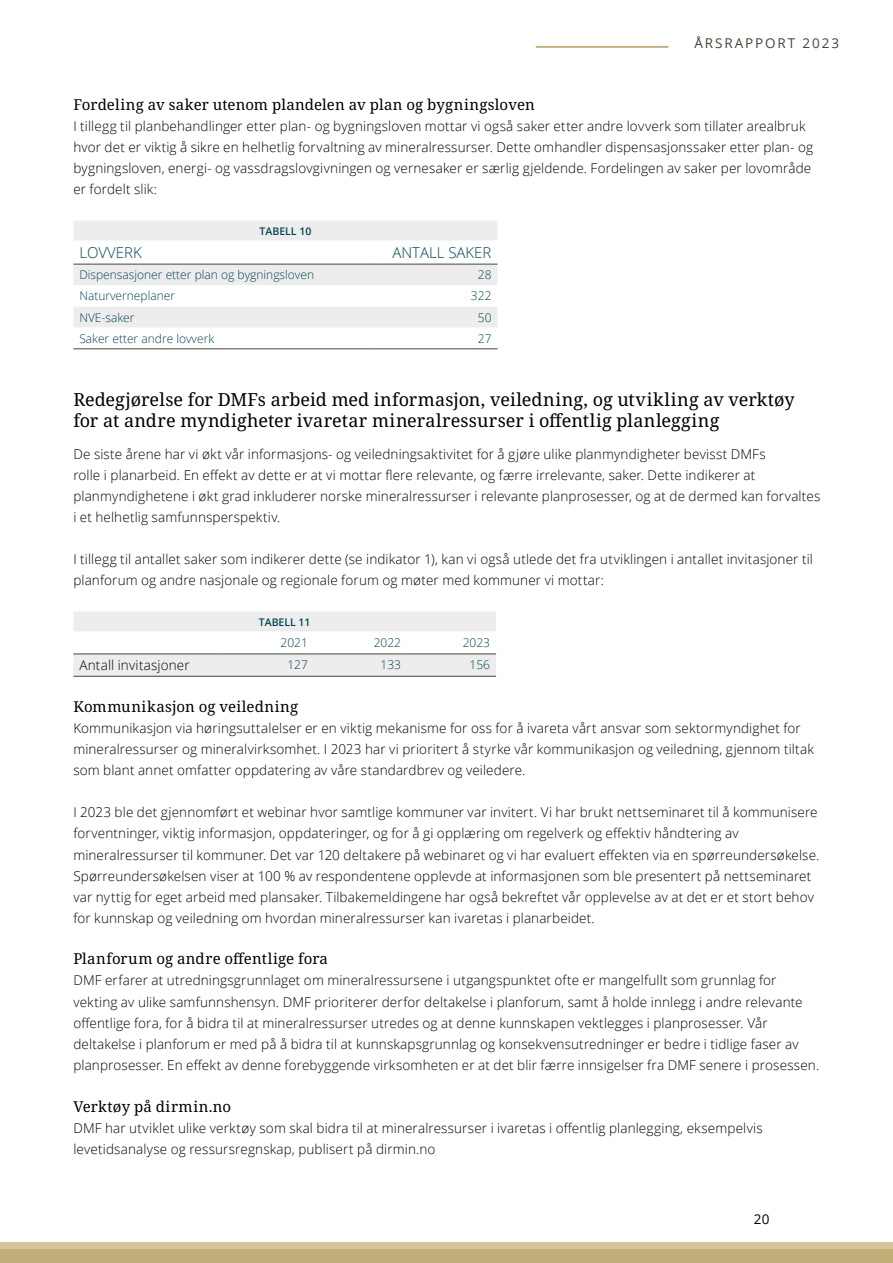
<style>
.page{position:relative;width:893px;height:1263px;background:#fff}
.page>*{position:absolute;margin:0;border:0;box-sizing:border-box;transform-origin:0 0}
.t1{font:18px/21px "Noto Serif";letter-spacing:.005em;color:#000}
.t2{font:15px "Noto Serif";letter-spacing:.01em;color:#000}
.t3{font:300 15px "Open Sans";color:#004651}
.t4{font:300 13.5px/21px "Open Sans";letter-spacing:.01em;color:#000}
.t5{font:13.5px "Open Sans";letter-spacing:.14em;color:#43473a}
.t6{font:13.5px "Open Sans";color:#000}
.t7{font:300 12px "Open Sans";color:#004651}
.t8{font:600 10.5px "Open Sans";color:#004651}
</style>
<div class="page">
<hr style="left:536px;top:46px;width:132px;height:2px;background:#c1ad76">
<div style="left:0;top:1242px;width:893px;height:8px;background:#d4c59f"></div>
<div style="left:0;top:1250px;width:893px;height:13px;background:#c1ad76"></div>
<div style="left:73px;top:221px;width:424px;height:19px;background:#ededed"></div>
<svg style="left:73px;top:263px;width:424px;height:86px"></svg>
<hr style="left:73px;top:349px;width:301px;height:1px;background:#43473a">
<hr style="left:374px;top:349px;width:123px;height:1px;background:#43473a">
<hr style="left:73px;top:264px;width:301px;height:1px;background:#43473a">
<hr style="left:374px;top:264px;width:123px;height:1px;background:#43473a">
<svg style="left:73px;top:612px;width:423px;height:64px"></svg>
<hr style="left:73px;top:676px;width:147px;height:1px;background:#43473a">
<hr style="left:220px;top:676px;width:94px;height:1px;background:#43473a">
<hr style="left:314px;top:676px;width:93px;height:1px;background:#43473a">
<hr style="left:407px;top:676px;width:89px;height:1px;background:#43473a">
<hr style="left:73px;top:654px;width:147px;height:1px;background:#43473a">
<hr style="left:220px;top:654px;width:94px;height:1px;background:#43473a">
<hr style="left:314px;top:654px;width:93px;height:1px;background:#43473a">
<hr style="left:407px;top:654px;width:89px;height:1px;background:#43473a">
<p class="t5" style="left:694px;top:33px;width:146px">ÅRSRAPPORT 2023</p>
<p class="t2" style="left:73px;top:94px;width:463px">Fordeling av saker utenom plandelen av plan og bygningsloven</p>
<p class="t4" style="left:73px;top:115px;width:741px">I tillegg til planbehandlinger etter plan- og bygningsloven mottar vi også saker etter andre lovverk som tillater arealbruk hvor det er viktig å sikre en helhetlig forvaltning av mineralressurser. Dette omhandler dispensasjonssaker etter plan- og bygningsloven, energi- og vassdragslovgivningen og vernesaker er særlig gjeldende. Fordelingen av saker per lovområde er fordelt slik:</p>
<p class="t8" style="left:260px;top:224px;width:53px">TABELL 10</p>
<p class="t3" style="left:79px;top:242px;width:64px">LOVVERK</p>
<p class="t3" style="left:392px;top:242px;width:101px">ANTALL SAKER</p>
<p class="t7" style="left:79px;top:267px;width:236px">Dispensasjoner etter plan og bygningsloven</p>
<p class="t7" style="left:478px;top:267px;width:15px">28</p>
<p class="t7" style="left:79px;top:288px;width:97px">Naturverneplaner</p>
<p class="t7" style="left:471px;top:288px;width:22px">322</p>
<p class="t7" style="left:79px;top:309px;width:57px">NVE-saker</p>
<p class="t7" style="left:478px;top:309px;width:15px">50</p>
<p class="t7" style="left:79px;top:330px;width:136px">Saker etter andre lovverk</p>
<p class="t7" style="left:478px;top:330px;width:15px">27</p>
<h1 class="t1" style="left:73px;top:390px;width:723px">Redegjørelse for DMFs arbeid med informasjon, veiledning, og utvikling av verktøy for at andre myndigheter ivaretar mineralressurser i offentlig planlegging</h1>
<p class="t4" style="left:73px;top:443px;width:748px">De siste årene har vi økt vår informasjons- og veiledningsaktivitet for å gjøre ulike planmyndigheter bevisst DMFs<br>rolle i planarbeid. En effekt av dette er at vi mottar flere relevante, og færre irrelevante, saker. Dette indikerer at planmyndighetene i økt grad inkluderer norske mineralressurser i relevante planprosesser, og at de dermed kan forvaltes i et helhetlig samfunnsperspektiv.</p>
<p class="t4" style="left:73px;top:548px;width:741px">I tillegg til antallet saker som indikerer dette (se indikator 1), kan vi også utlede det fra utviklingen i antallet invitasjoner til planforum og andre nasjonale og regionale forum og møter med kommuner vi mottar:</p>
<p class="t8" style="left:259px;top:615px;width:53px">TABELL 11</p>
<p class="t7" style="left:280px;top:634px;width:29px">2021</p>
<p class="t7" style="left:374px;top:634px;width:29px">2022</p>
<p class="t7" style="left:463px;top:634px;width:29px">2023</p>
<p class="t4" style="left:79px;top:654px;width:112px">Antall invitasjoner</p>
<p class="t7" style="left:287px;top:656px;width:22px">127</p>
<p class="t7" style="left:381px;top:656px;width:22px">133</p>
<p class="t7" style="left:470px;top:656px;width:22px">156</p>
<p class="t2" style="left:73px;top:697px;width:226px">Kommunikasjon og veiledning</p>
<p class="t4" style="left:73px;top:718px;width:742px">Kommunikasjon via høringsuttalelser er en viktig mekanisme for oss for å ivareta vårt ansvar som sektormyndighet for mineralressurser og mineralvirksomhet. I 2023 har vi prioritert å styrke vår kommunikasjon og veiledning, gjennom tiltak som blant annet omfatter oppdatering av våre standardbrev og veiledere.</p>
<p class="t4" style="left:73px;top:802px;width:747px">I 2023 ble det gjennomført et webinar hvor samtlige kommuner var invitert. Vi har brukt nettseminaret til å kommunisere forventninger, viktig informasjon, oppdateringer, og for å gi opplæring om regelverk og effektiv håndtering av mineralressurser til kommuner. Det var 120 deltakere på webinaret og vi har evaluert effekten via en spørreundersøkelse.<br>Spørreundersøkelsen viser at 100 % av respondentene opplevde at informasjonen som ble presentert på nettseminaret var nyttig for eget arbeid med plansaker. Tilbakemeldingene har også bekreftet vår opplevelse av at det er et stort behov for kunnskap og veiledning om hvordan mineralressurser kan ivaretas i planarbeidet.</p>
<p class="t2" style="left:73px;top:949px;width:256px">Planforum og andre offentlige fora</p>
<p class="t4" style="left:73px;top:970px;width:747px">DMF erfarer at utredningsgrunnlaget om mineralressursene i utgangspunktet ofte er mangelfullt som grunnlag for vekting av ulike samfunnshensyn. DMF prioriterer derfor deltakelse i planforum, samt å holde innlegg i andre relevante offentlige fora, for å bidra til at mineralressurser utredes og at denne kunnskapen vektlegges i planprosesser. Vår deltakelse i planforum er med på å bidra til at kunnskapsgrunnlag og konsekvensutredninger er bedre i tidlige faser av planprosesser. En effekt av denne forebyggende virksomheten er at det blir færre innsigelser fra DMF senere i prosessen.</p>
<p class="t2" style="left:73px;top:1096px;width:159px">Verktøy på dirmin.no</p>
<p class="t4" style="left:73px;top:1117px;width:691px">DMF har utviklet ulike verktøy som skal bidra til at mineralressurser i ivaretas i offentlig planlegging, eksempelvis levetidsanalyse og ressursregnskap, publisert på dirmin.no</p>
<p class="t6" style="left:754px;top:1209px;width:17px">20</p>
</div>
